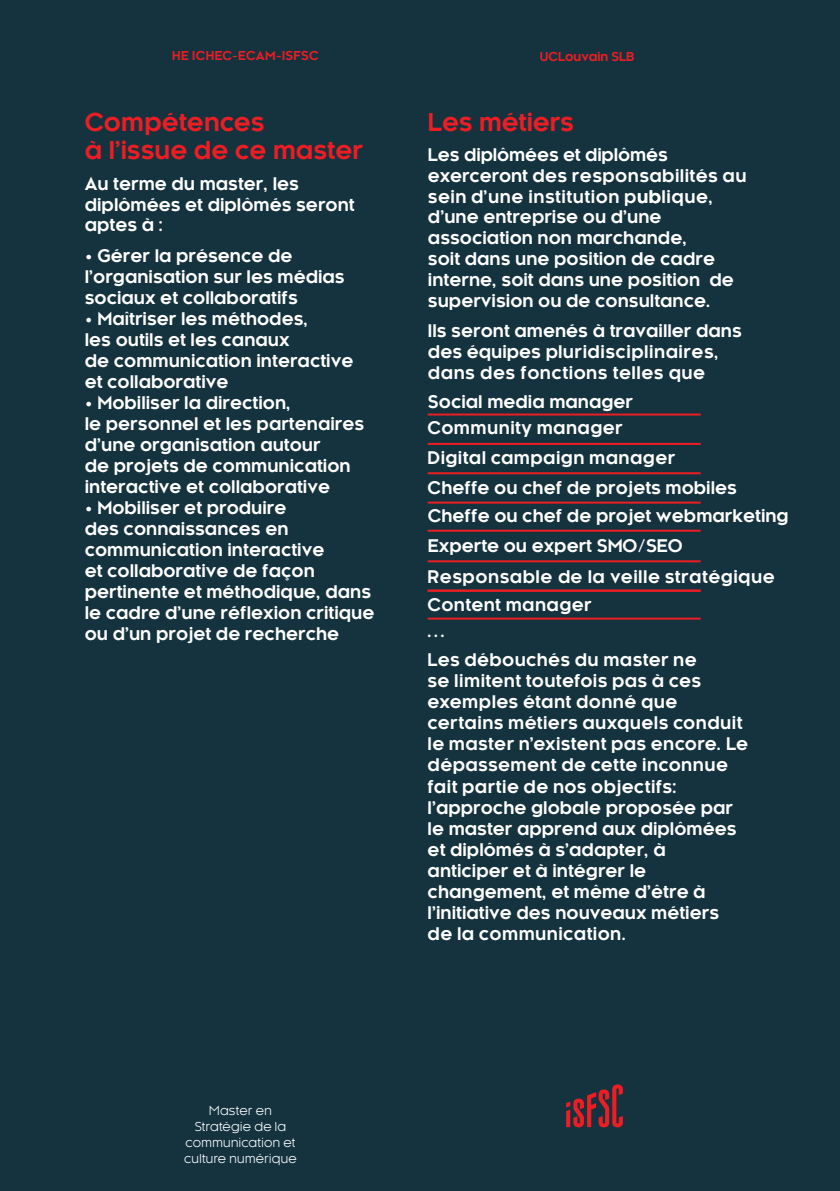
<style>
.page{position:relative;width:840px;height:1191px;background:#fff}
.page>*{position:absolute;margin:0;border:0;box-sizing:border-box;transform-origin:0 0}
.texte_8_5{font:700 24px/28px "Kessel 105";color:#ee1d23}
.texte_8_5-2{font:700 17px/21px "Kessel 105";color:#fff}
.texte_8_5-3{font:700 17px/21px "Kessel 105";letter-spacing:.02em;color:#fff}
.texte_8_5-4{font:700 17px/21px "Kessel 105";letter-spacing:.025em;color:#fff}
.t1{font:12px/16px "Kessel 105";letter-spacing:.03em;color:#fff}
.t2{font:700 12px "Kessel 105";letter-spacing:.01em;color:#ee1d23}
.s1{font-weight:800}
</style>
<div class="page">
<div style="left:0;top:0;width:839px;height:1191px;background:#15333f"></div>
<svg style="left:566px;top:1084px;width:56px;height:43px"></svg>
<hr style="left:427px;top:413px;width:273px;height:2px;background:#ee1d23">
<hr style="left:427px;top:443px;width:273px;height:2px;background:#ee1d23">
<hr style="left:427px;top:472px;width:273px;height:2px;background:#ee1d23">
<hr style="left:427px;top:501px;width:273px;height:2px;background:#ee1d23">
<hr style="left:427px;top:560px;width:273px;height:2px;background:#ee1d23">
<hr style="left:427px;top:617px;width:273px;height:2px;background:#ee1d23">
<hr style="left:427px;top:589px;width:273px;height:2px;background:#ee1d23">
<hr style="left:427px;top:530px;width:273px;height:2px;background:#ee1d23">
<p class="t2" style="left:172px;top:49px;width:148px">HE ICHEC-ECAM-ISFSC</p>
<p class="texte_8_5" style="left:85px;top:109px;width:280px">Compétences<br>à l’issue de ce master</p>
<p class="texte_8_5-2" style="left:85px;top:174px;width:271px">Au terme du master, les diplômées et diplômés seront aptes à :</p>
<p class="texte_8_5-2" style="left:85px;top:246px;width:261px"><span class="s1">•</span> Gérer la présence de l’organisation sur les médias sociaux et collaboratifs</p>
<p class="texte_8_5-2" style="left:85px;top:309px;width:270px"><span class="s1">•</span> Maîtriser les méthodes,<br>les outils et les canaux<br>de communication interactive et collaborative</p>
<p class="texte_8_5-2" style="left:85px;top:393px;width:281px"><span class="s1">•</span> Mobiliser la direction,<br>le personnel et les partenaires d’une organisation autour<br>de projets de communication interactive et collaborative</p>
<p class="texte_8_5-2" style="left:85px;top:498px;width:291px"><span class="s1">•</span> Mobiliser et produire<br>des connaissances en communication interactive<br>et collaborative de façon pertinente et méthodique, dans le cadre d’une réflexion critique ou d’un projet de recherche</p>
<p class="t2" style="left:539px;top:50px;width:96px">UCLouvain SLB</p>
<h1 class="texte_8_5" style="left:428px;top:108px;width:147px">Les métiers</h1>
<p class="texte_8_5-3" style="left:428px;top:144px;width:320px">Les diplômées et diplômés exerceront des responsabilités au sein d’une institution publique,</p>
<p class="texte_8_5-2" style="left:428px;top:186px;width:307px;text-indent:209px">ub<br>d’une entreprise ou d’une association non marchande,<br>soit dans une position de cadre interne, soit dans une position de supervision ou de consultance.</p>
<p class="texte_8_5-4" style="left:428px;top:320px;width:315px">Ils seront amenés à travailler dans des équipes pluridisciplinaires, dans des fonctions telles que:</p>
<p class="texte_8_5-2" style="left:427px;top:389px;width:207px;line-height:26px">Social media manager<br>Community manager</p>
<p class="texte_8_5-2" style="left:427px;top:442px;width:311px;line-height:30.6px">Digital campaign manager<br>Cheffe ou chef de projets mobiles</p>
<p class="texte_8_5-2" style="left:427px;top:501px;width:362px;line-height:30.2px">Cheffe ou chef de projet webmarketing<br>Experte ou expert SMO/SEO<br>Responsable de la veille stratégique</p>
<p class="texte_8_5-3" style="left:427px;top:592px;width:165px;line-height:25.6px">Content manager …</p>
<p class="texte_8_5-2" style="left:427px;top:650px;width:322px">Les débouchés du master ne<br>se limitent toutefois pas à ces exemples étant donné que certains métiers auxquels conduit le master n’existent pas encore. Le dépassement de cette inconnue fait partie de nos objectifs: l’approche globale proposée par le master apprend aux diplômées et diplômés à s’adapter, à anticiper et à intégrer le changement, et même d’être à l’initiative des nouveaux métiers<br>de la communication.</p>
<p class="t1" style="left:209px;top:1102px;width:64px">Master en</p>
<p class="t1" style="left:195px;top:1118px;width:93px">Stratégie de la</p>
<p class="t1" style="left:184px;top:1134px;width:114px">communication et culture numérique</p>
</div>
